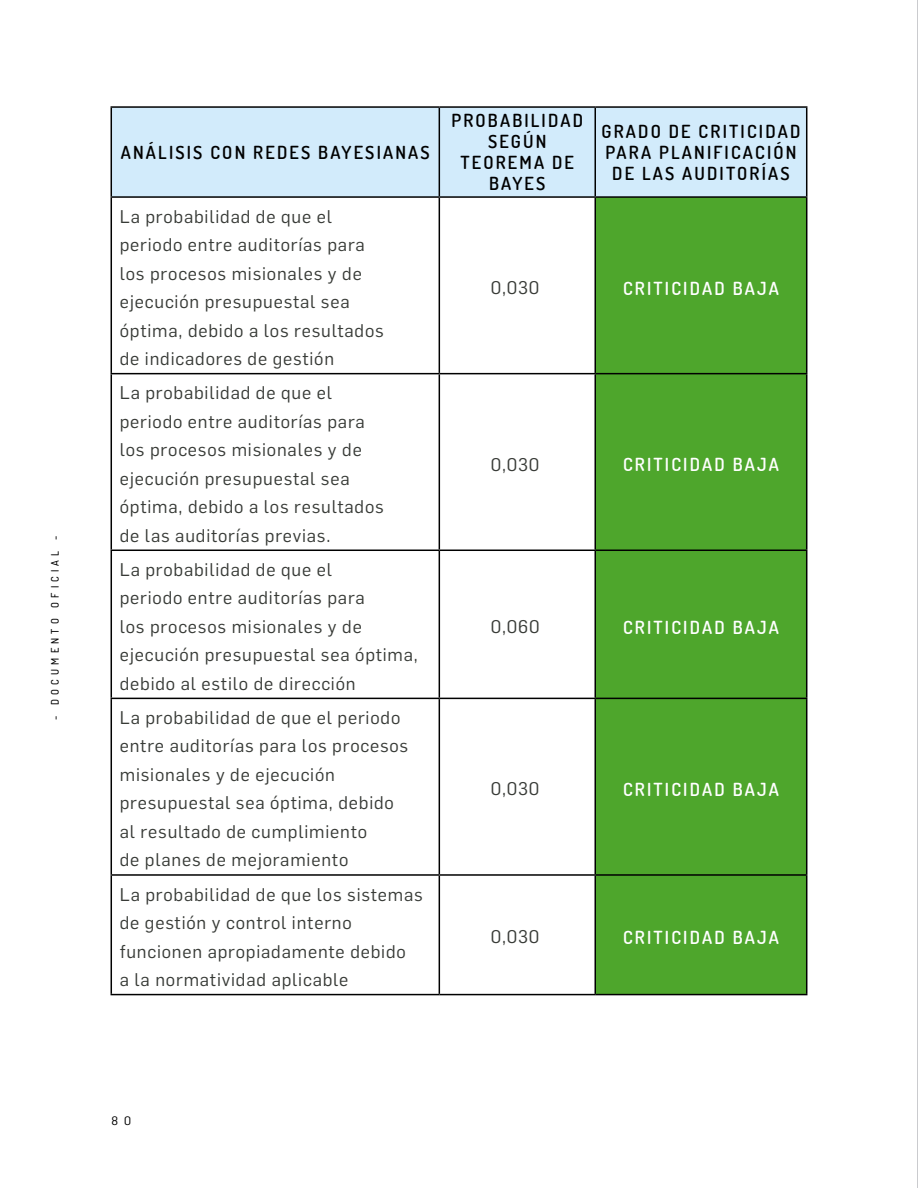
<style>
.page{position:relative;width:918px;height:1188px;background:#fff}
.page>*{position:absolute;margin:0;border:0;box-sizing:border-box;transform-origin:0 0}
.txt_tablas{font:18px/28.5px "Flama";letter-spacing:.045em;color:#383b37}
.encabezado_tabla{font:600 18px/21px "Dosis";letter-spacing:.12em;color:#000;text-align:center}
.encabezado_tabla-2{font:600 18px "Dosis";letter-spacing:.12em;color:#fff}
.t1{font:12px "Flama";color:#000}
.t2{font:500 10.5px "Dosis";letter-spacing:.4em;color:#000}
</style>
<div class="page">
<div style="left:112px;top:108px;width:694px;height:88px;background:#d2ebfb"></div>
<div style="left:596px;top:198px;width:210px;height:796px;background:#4ea62c"></div>
<hr style="left:111px;top:198px;width:1px;height:175px;background:#000">
<hr style="left:439px;top:198px;width:1px;height:175px;background:#000">
<hr style="left:595px;top:198px;width:1px;height:175px;background:#000">
<hr style="left:806px;top:198px;width:1px;height:175px;background:#000">
<hr style="left:111px;top:373px;width:328px;height:1px;background:#000">
<hr style="left:111px;top:374px;width:1px;height:176px;background:#000">
<hr style="left:439px;top:373px;width:156px;height:1px;background:#000">
<hr style="left:439px;top:374px;width:1px;height:176px;background:#000">
<hr style="left:595px;top:373px;width:212px;height:1px;background:#000">
<hr style="left:595px;top:374px;width:1px;height:176px;background:#000">
<hr style="left:806px;top:374px;width:1px;height:176px;background:#000">
<hr style="left:111px;top:550px;width:328px;height:1px;background:#000">
<hr style="left:111px;top:551px;width:1px;height:147px;background:#000">
<hr style="left:439px;top:550px;width:156px;height:1px;background:#000">
<hr style="left:439px;top:551px;width:1px;height:147px;background:#000">
<hr style="left:595px;top:550px;width:212px;height:1px;background:#000">
<hr style="left:595px;top:551px;width:1px;height:147px;background:#000">
<hr style="left:806px;top:551px;width:1px;height:147px;background:#000">
<hr style="left:111px;top:698px;width:328px;height:1px;background:#000">
<hr style="left:111px;top:699px;width:1px;height:175px;background:#000">
<hr style="left:439px;top:698px;width:156px;height:1px;background:#000">
<hr style="left:439px;top:699px;width:1px;height:175px;background:#000">
<hr style="left:595px;top:698px;width:212px;height:1px;background:#000">
<hr style="left:595px;top:699px;width:1px;height:175px;background:#000">
<hr style="left:806px;top:699px;width:1px;height:175px;background:#000">
<hr style="left:111px;top:874px;width:328px;height:2px;background:#000">
<hr style="left:111px;top:876px;width:1px;height:118px;background:#000">
<hr style="left:439px;top:874px;width:156px;height:2px;background:#000">
<hr style="left:439px;top:876px;width:1px;height:118px;background:#000">
<hr style="left:595px;top:874px;width:212px;height:2px;background:#000">
<hr style="left:595px;top:876px;width:1px;height:118px;background:#000">
<hr style="left:806px;top:876px;width:1px;height:118px;background:#000">
<hr style="left:111px;top:994px;width:328px;height:1px;background:#000">
<hr style="left:439px;top:994px;width:156px;height:1px;background:#000">
<hr style="left:595px;top:994px;width:212px;height:1px;background:#000">
<hr style="left:111px;top:106px;width:328px;height:2px;background:#000">
<hr style="left:111px;top:108px;width:1px;height:88px;background:#000">
<hr style="left:439px;top:106px;width:156px;height:2px;background:#000">
<hr style="left:439px;top:108px;width:1px;height:88px;background:#000">
<hr style="left:595px;top:106px;width:212px;height:2px;background:#000">
<hr style="left:595px;top:108px;width:1px;height:88px;background:#000">
<hr style="left:806px;top:108px;width:1px;height:88px;background:#000">
<hr style="left:111px;top:196px;width:328px;height:2px;background:#000">
<hr style="left:439px;top:196px;width:156px;height:2px;background:#000">
<hr style="left:595px;top:196px;width:212px;height:2px;background:#000">
<hr style="left:917px;top:0;width:1px;height:1188px;background:#97989f">
<p class="t2" style="left:48px;top:720px;width:185px;rotate:-90deg">- DOCUMENTO OFICIAL -</p>
<p class="encabezado_tabla" style="left:121px;top:141px;width:310px">ANÁLISIS CON REDES BAYESIANAS</p>
<p class="txt_tablas" style="left:120px;top:201px;width:266px">La probabilidad de que el periodo entre auditorías para los procesos misionales y de ejecución presupuestal sea óptima, debido a los resultados de indicadores de gestión</p>
<p class="txt_tablas" style="left:120px;top:378px;width:266px">La probabilidad de que el periodo entre auditorías para los procesos misionales y de ejecución presupuestal sea óptima, debido a los resultados de las auditorías previas.</p>
<p class="txt_tablas" style="left:120px;top:554px;width:300px">La probabilidad de que el<br>periodo entre auditorías para<br>los procesos misionales y de ejecución presupuestal sea óptima, debido al estilo de dirección</p>
<p class="txt_tablas" style="left:120px;top:702px;width:290px">La probabilidad de que el periodo entre auditorías para los procesos misionales y de ejecución presupuestal sea óptima, debido al resultado de cumplimiento<br>de planes de mejoramiento</p>
<p class="txt_tablas" style="left:120px;top:879px;width:305px">La probabilidad de que los sistemas de gestión y control interno funcionen apropiadamente debido<br>a la normatividad aplicable</p>
<p class="encabezado_tabla" style="left:451px;top:110px;width:133px">PROBABILIDAD<br>SEGÚN<br>TEOREMA DE<br>BAYES</p>
<p class="encabezado_tabla" style="left:602px;top:120px;width:200px">GRADO DE CRITICIDAD<br>PARA PLANIFICACIÓN<br>DE LAS AUDITORÍAS</p>
<p class="txt_tablas" style="left:491px;top:272px;width:50px">0,030</p>
<p class="encabezado_tabla-2" style="left:623px;top:276px;width:157px">CRITICIDAD BAJA</p>
<p class="txt_tablas" style="left:491px;top:449px;width:50px">0,030</p>
<p class="encabezado_tabla-2" style="left:623px;top:453px;width:157px">CRITICIDAD BAJA</p>
<p class="txt_tablas" style="left:491px;top:611px;width:50px">0,060</p>
<p class="encabezado_tabla-2" style="left:623px;top:615px;width:157px">CRITICIDAD BAJA</p>
<p class="txt_tablas" style="left:491px;top:773px;width:50px">0,030</p>
<p class="encabezado_tabla-2" style="left:623px;top:778px;width:157px">CRITICIDAD BAJA</p>
<p class="txt_tablas" style="left:491px;top:922px;width:50px">0,030</p>
<p class="encabezado_tabla-2" style="left:623px;top:926px;width:157px">CRITICIDAD BAJA</p>
<p class="t1" style="left:112px;top:1113px;width:21px">8 0</p>
</div>
